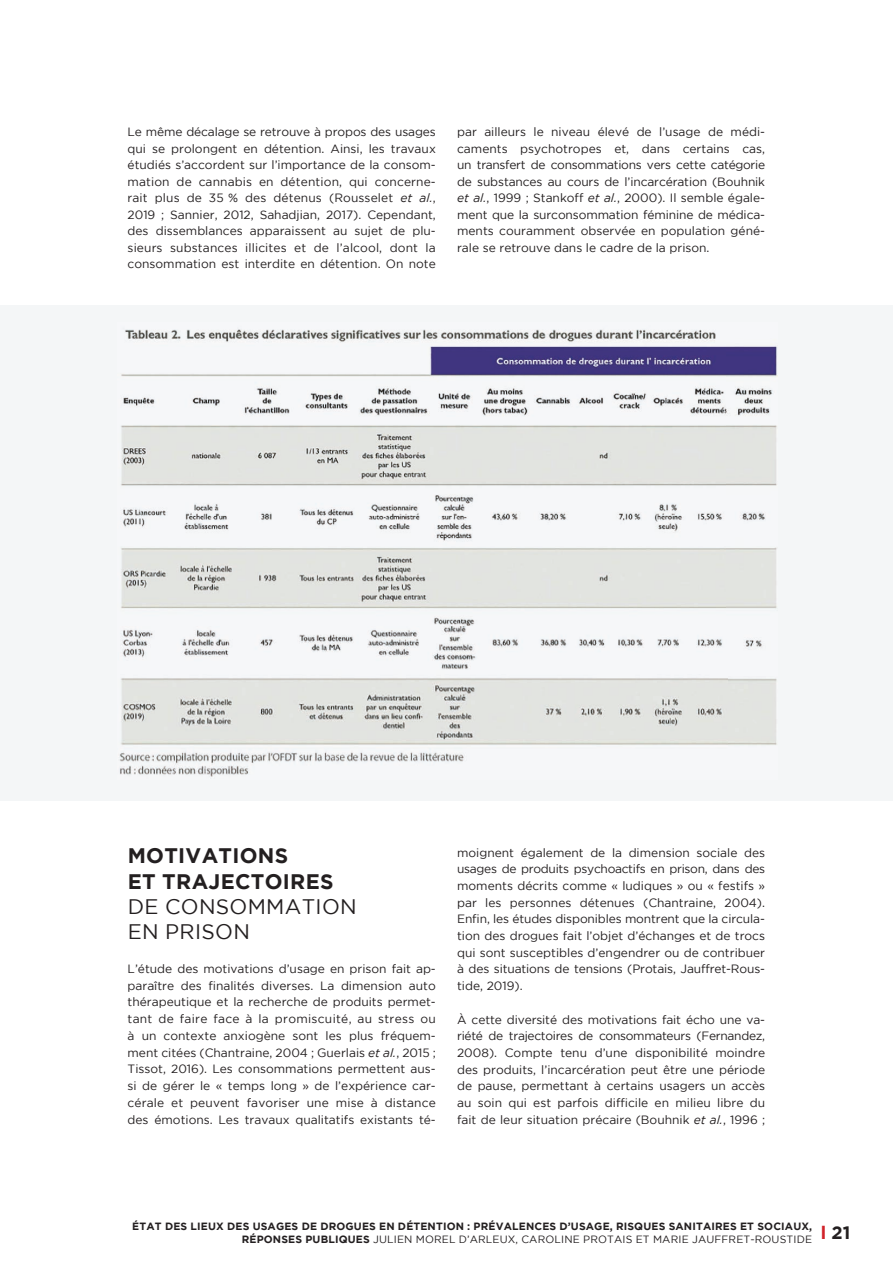
<style>
.page{position:relative;width:893px;height:1263px;background:#fff}
.page>*{position:absolute;margin:0;border:0;box-sizing:border-box;transform-origin:0 0}
.t1{font:700 21px/25.5px "Gotham";letter-spacing:.015em;color:#231f20}
.t2{font:21px/25.5px "Gotham";letter-spacing:.015em;color:#231f20}
.t3{font:12px/16.5px "Gotham";color:#231f20;text-align:justify}
.t4{font:700 10.5px/12.6px "Gotham";letter-spacing:.015em;color:#231f20}
.s1{font-style:italic}
.s2{font-weight:400}
</style>
<div class="page">
<div style="left:0;top:305px;width:893px;height:495px;background:#f4f6f7"></div>
<img style="left:120px;top:329px;width:658px;height:448px">
<p class="t3" style="left:128px;top:124px;width:310px">Le même décalage se retrouve à propos des usages qui se prolongent en détention. Ainsi, les travaux étudiés s’accordent sur l’importance de la consom&shy;mation de cannabis en détention, qui concerne&shy;rait plus de 35 % des détenus (Rousselet <span class="s1">et al.</span>, 2019 ; Sannier, 2012, Sahadjian, 2017). Cependant, des dissemblances apparaissent au sujet de plu&shy;sieurs substances illicites et de l’alcool, dont la consommation est interdite en détention. On note</p>
<p class="t3" style="left:457px;top:124px;width:309px">par ailleurs le niveau élevé de l’usage de médi&shy;caments psychotropes et, dans certains cas, un transfert de consommations vers cette catégorie de substances au cours de l’incarcération (Bouhnik <span class="s1">et al.</span>, 1999 ; Stankoff <span class="s1">et al.</span>, 2000). Il semble égale&shy;ment que la surconsommation féminine de médica&shy;ments couramment observée en population géné&shy;rale se retrouve dans le cadre de la prison.</p>
<h1 class="t1" style="left:128px;top:842px;width:207px">MOTIVATIONS<br>ET TRAJECTOIRES</h1>
<h1 class="t2" style="left:128px;top:893px;width:231px">DE CONSOMMATION<br>EN PRISON</h1>
<p class="t3" style="left:128px;top:960px;width:310px">L’étude des motivations d’usage en prison fait ap&shy;paraître des finalités diverses. La dimension auto thérapeutique et la recherche de produits permet&shy;tant de faire face à la promiscuité, au stress ou à un contexte anxiogène sont les plus fréquem&shy;ment citées (Chantraine, 2004 ; Guerlais <span class="s1">et al.</span>, 2015 ; Tissot, 2016). Les consommations permettent aus&shy;si de gérer le « temps long » de l’expérience car&shy;cérale et peuvent favoriser une mise à distance des émotions. Les travaux qualitatifs existants té-</p>
<p class="t3" style="left:457px;top:844px;width:310px">moignent également de la dimension sociale des usages de produits psychoactifs en prison, dans des moments décrits comme « ludiques » ou « festifs » par les personnes détenues (Chantraine, 2004).<br>Enfin, les études disponibles montrent que la circula&shy;tion des drogues fait l’objet d’échanges et de trocs qui sont susceptibles d’engendrer ou de contribuer à des situations de tensions (Protais, Jauffret-Rous&shy;tide, 2019).</p>
<p class="t3" style="left:457px;top:1011px;width:309px">À cette diversité des motivations fait écho une va&shy;riété de trajectoires de consommateurs (Fernandez, 2008). Compte tenu d’une disponibilité moindre des produits, l’incarcération peut être une période de pause, permettant à certains usagers un accès au soin qui est parfois difficile en milieu libre du fait de leur situation précaire (Bouhnik <span class="s1">et al.</span>, 1996 ;</p>
<p class="t4" style="left:242px;top:1220px;width:610px;text-indent:-109px">ÉTAT DES LIEUX DES USAGES DE DROGUES EN DÉTENTION : PRÉVALENCES D’USAGE, RISQUES SANITAIRES ET SOCIAUX,<br>RÉPONSES PUBLIQUES <span class="s2">JULIEN MOREL D’ARLEUX, CAROLINE PROTAIS ET MARIE JAUFFRET-ROUSTIDE</span> <sup>l</sup> <sup>21</sup></p>
</div>
